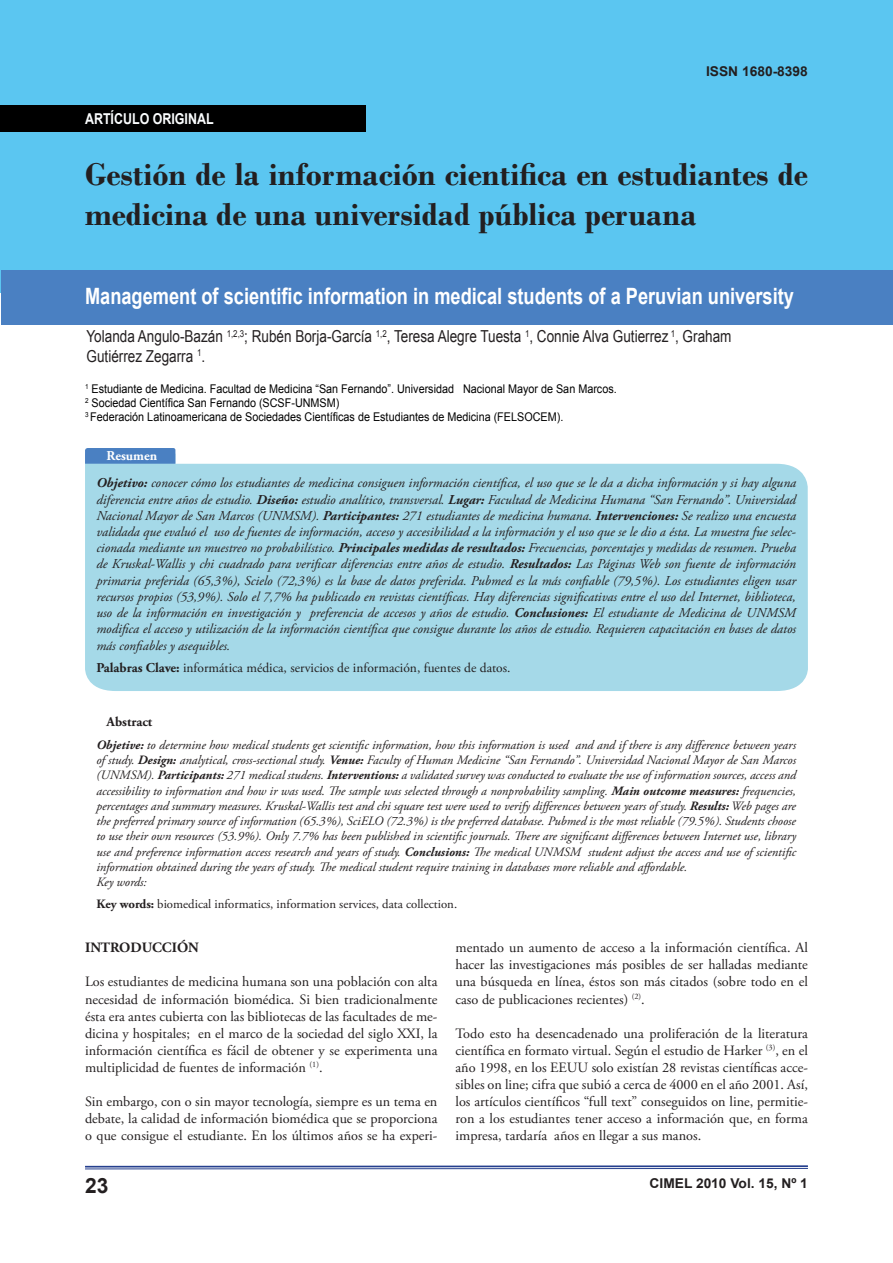
<style>
.page{position:relative;width:893px;height:1263px;background:#fff}
.page>*{position:absolute;margin:0;border:0;box-sizing:border-box;transform-origin:0 0}
.t1{font:700 33px/39.6px "Bodoni";color:#231f20}
.t2{font:700 22.5px "Arial";color:#fff;scale:.81 1}
.t3{font:700 21px "Arial";color:#231f20}
.t4{font:16.5px/19.8px "Arial";color:#231f20;scale:.82 1}
.t5{font:700 15px "Arial";color:#fbfdfe;scale:.83 1}
.t6{font:14.25px/17.1px "Adobe Garamond Pro";color:#231f20;text-align:justify}
.t7{font:700 14.25px "Adobe Garamond Pro";color:#231f20}
.t8{font:italic 13.5px/16.2px "Adobe Garamond Pro";color:#231f20;text-align:justify}
.t9{font:13.5px "Adobe Garamond Pro";color:#231f20}
.t10{font:700 13.5px "Arial";color:#231f20}
.t11{font:700 13.5px "Adobe Garamond Pro";color:#231f20}
.t12{font:700 13.5px "Adobe Garamond Pro";color:#fff}
.t13{font:italic 12.75px/15.3px "Adobe Garamond Pro";color:#231f20}
.t14{font:12.75px "Adobe Garamond Pro";color:#231f20}
.t15{font:12px/14.4px "Arial";color:#000;scale:.9 1}
.s1{font-weight:700}
</style>
<div class="page">
<div style="left:0;top:0;width:893px;height:293px;background:#5bc6f1"></div>
<div style="left:0;top:105px;width:365px;height:26px;background:#000"></div>
<div style="left:85px;top:453px;width:723px;height:238px;background:#a5d9e8"></div>
<svg style="left:85px;top:448px;width:90px;height:16px"></svg>
<div style="left:1px;top:270px;width:891px;height:54px;background:#4a80c2"></div>
<svg style="left:85px;top:1165px;width:723px;height:4px;background:#7686b8"></svg>
<p class="t10" style="left:706px;top:62px;width:103px">ISSN 1680-8398</p>
<p class="t5" style="left:85px;top:109px;width:156px">ARTÍCULO ORIGINAL</p>
<h1 class="t1" style="left:85px;top:155px;width:724px">Gestión de la información cientifica en estudiantes de medicina de una universidad pública peruana</h1>
<h2 class="t2" style="left:85px;top:282px;width:877px">Management of scientific information in medical students of a Peruvian university</h2>
<p class="t4" style="left:87px;top:326px;width:788px">Yolanda Angulo-Bazán <sup>1,2,3</sup>; Rubén Borja-García <sup>1,2</sup>, Teresa Alegre Tuesta <sup>1</sup>, Connie Alva Gutierrez <sup>1</sup>, Graham<br>Gutiérrez Zegarra <sup>1</sup>.</p>
<p class="t15" style="left:85px;top:381px;width:592px"><sup>1</sup> Estudiante de Medicina. Facultad de Medicina “San Fernando”. Universidad Nacional Mayor de San Marcos.<br><sup>2</sup> Sociedad Científica San Fernando (SCSF-UNMSM)<br><sup>3</sup> Federación Latinoamericana de Sociedades Científicas de Estudiantes de Medicina (FELSOCEM).</p>
<p class="t12" style="left:107px;top:448px;width:52px">Resumen</p>
<p class="t8" style="left:96px;top:475px;width:701px"><span class="s1">Objetivo:</span> conocer cómo los estudiantes de medicina consiguen información científica, el uso que se le da a dicha información y si hay alguna diferencia entre años de estudio. <span class="s1">Diseño:</span> estudio analítico, transversal. <span class="s1">Lugar:</span> Facultad de Medicina Humana “San Fernando”. Universidad Nacional Mayor de San Marcos (UNMSM). <span class="s1">Participantes:</span> 271 estudiantes de medicina humana. <span class="s1">Intervenciones:</span> Se realizo una encuesta validada que evaluó el uso de fuentes de información, acceso y accesibilidad a la información y el uso que se le dio a ésta. La muestra fue selec&shy;cionada mediante un muestreo no probabilístico. <span class="s1">Principales medidas de resultados:</span> Frecuencias, porcentajes y medidas de resumen. Prueba de Kruskal-Wallis y chi cuadrado para verificar diferencias entre años de estudio. <span class="s1">Resultados:</span> Las Páginas Web son fuente de información primaria preferida (65,3%), Scielo (72,3%) es la base de datos preferida. Pubmed es la más confiable (79,5%). Los estudiantes eligen usar recursos propios (53,9%). Solo el 7,7% ha publicado en revistas científicas. Hay diferencias significativas entre el uso del Internet, biblioteca, uso de la información en investigación y preferencia de accesos y años de estudio. <span class="s1">Conclusiones:</span> El estudiante de Medicina de UNMSM modifica el acceso y utilización de la información científica que consigue durante los años de estudio. Requieren capacitación en bases de datos más confiables y asequibles.</p>
<p class="t9" style="left:96px;top:659px;width:416px"><span class="s1">Palabras Clave:</span> informática médica, servicios de información, fuentes de datos.</p>
<p class="t11" style="left:107px;top:714px;width:47px">Abstract</p>
<p class="t13" style="left:96px;top:737px;width:701px"><span class="s1">Objetive:</span> to determine how medical students get scientific information, how this information is used and and if there is any difference between years of study. <span class="s1">Design:</span> analytical, cross-sectional study. <span class="s1">Venue:</span> Faculty of Human Medicine “San Fernando”. Universidad Nacional Mayor de San Marcos (UNMSM). <span class="s1">Participants:</span> 271 medical studens. <span class="s1">Interventions:</span> a validated survey was conducted to evaluate the use of information sources, access and accessibility to information and how ir was used. The sample was selected through a nonprobability sampling. <span class="s1">Main outcome measures:</span> frequencies, percentages and summary measures. Kruskal-Wallis test and chi square test were used to verify differences between years of study. <span class="s1">Results:</span> Web pages are the preferred primary source of information (65.3%), SciELO (72.3%) is the preferred database. Pubmed is the most reliable (79.5%). Students choose to use their own resources (53.9%). Only 7.7% has been published in scientific journals. There are significant differences between Internet use, library use and preference information access research and years of study. <span class="s1">Conclusions:</span> The medical UNMSM student adjust the access and use of scientific information obtained during the years of study. The medical student require training in databases more reliable and affordable.<br>Key words:</p>
<p class="t14" style="left:96px;top:896px;width:362px"><span class="s1">Key words:</span> biomedical informatics, information services, data collection.</p>
<p class="t7" style="left:85px;top:939px;width:115px">INTRODUCCIÓN</p>
<p class="t6" style="left:85px;top:974px;width:354px">Los estudiantes de medicina humana son una población con alta necesidad de información biomédica. Si bien tradicionalmente ésta era antes cubierta con las bibliotecas de las facultades de me&shy;dicina y hospitales; en el marco de la sociedad del siglo XXI, la información científica es fácil de obtener y se experimenta una multiplicidad de fuentes de información <sup>(1)</sup>.</p>
<p class="t6" style="left:85px;top:1093px;width:354px">Sin embargo, con o sin mayor tecnología, siempre es un tema en debate, la calidad de información biomédica que se proporciona o que consigue el estudiante. En los últimos años se ha experi-</p>
<p class="t6" style="left:455px;top:940px;width:354px">mentado un aumento de acceso a la información científica. Al hacer las investigaciones más posibles de ser halladas mediante una búsqueda en línea, éstos son más citados (sobre todo en el caso de publicaciones recientes) <sup>(2)</sup>.</p>
<p class="t6" style="left:455px;top:1025px;width:354px">Todo esto ha desencadenado una proliferación de la literatura científica en formato virtual. Según el estudio de Harker <sup>(3)</sup>, en el año 1998, en los EEUU solo existían 28 revistas científicas acce&shy;sibles on line; cifra que subió a cerca de 4000 en el año 2001. Así, los artículos científicos “full text” conseguidos on line, permitie&shy;ron a los estudiantes tener acceso a información que, en forma impresa, tardaría años en llegar a sus manos.</p>
<h3 class="t3" style="left:85px;top:1172px;width:25px">23</h3>
<p class="t10" style="left:650px;top:1174px;width:160px">CIMEL 2010 Vol. 15, Nº 1</p>
</div>
